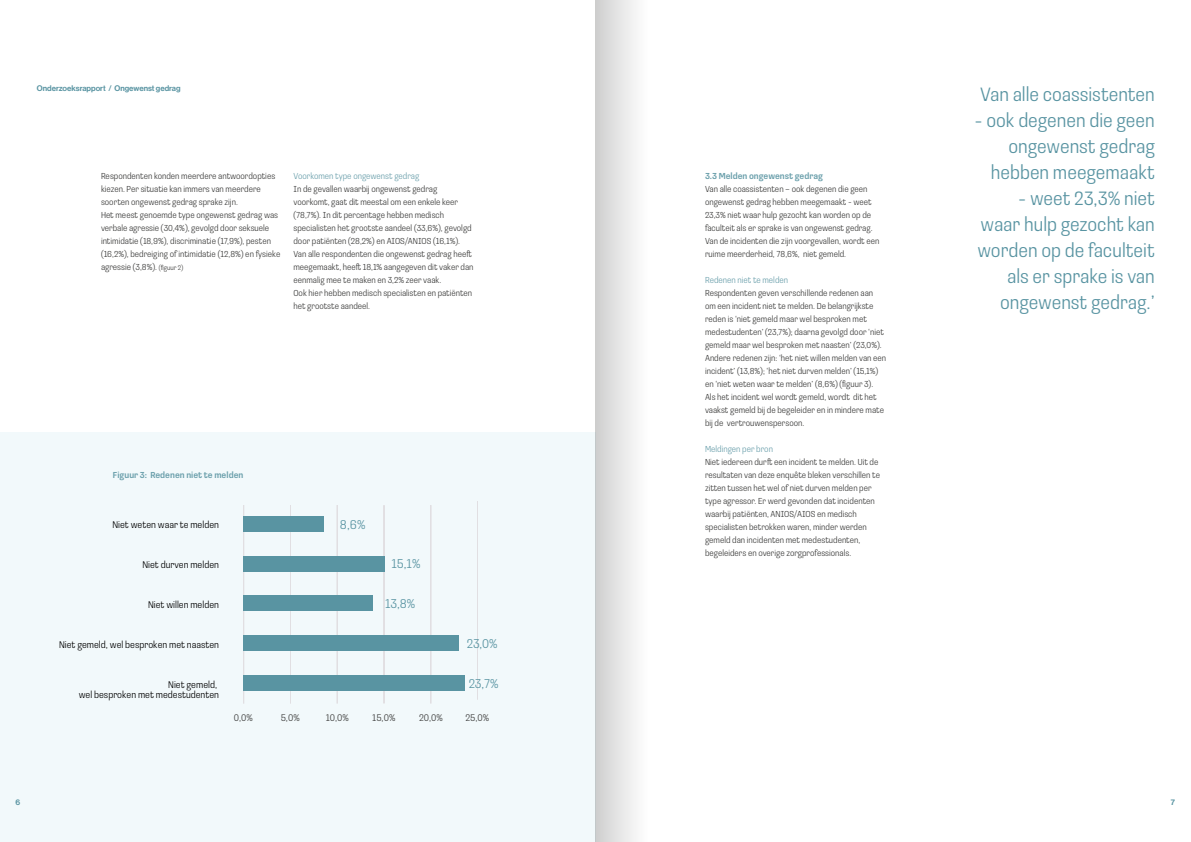
<style>
.page{position:relative;width:1191px;height:842px;background:#fff}
.page>*{position:absolute;margin:0;border:0;box-sizing:border-box;transform-origin:0 0}
.t1{font:300 20px/26px "Loos Condensed";color:#5994a2;text-align:right}
.t2{font:300 13.2px "Loos Condensed";color:#5994a2}
.t3{font:300 10px/10px "Loos Condensed";color:#000;text-align:right}
.t4{font:300 10px "Loos Condensed";color:#3c3c3b}
.t5{font:300 9px/13px "Loos Condensed";color:#3c3c3b}
.t6{font:300 9px "Loos Condensed";color:#6a9fab}
.t7{font:500 9px "Loos Condensed";color:#6a9fab}
.t8{font:8px "N Haas Grotesk DS Pro 65 Md";color:#5994a2}
.s1{font-size:7px}
</style>
<div class="page">
<div style="left:0;top:432px;width:595px;height:410px;background:#f2f9fb"></div>
<div style="left:243px;top:516px;width:81px;height:15px;background:#5994a2"></div>
<div style="left:243px;top:556px;width:142px;height:15px;background:#5994a2"></div>
<div style="left:243px;top:596px;width:130px;height:15px;background:#5994a2"></div>
<div style="left:243px;top:636px;width:216px;height:15px;background:#5994a2"></div>
<div style="left:243px;top:675px;width:222px;height:15px;background:#5994a2"></div>
<div style="left:595px;top:0;width:85px;height:842px;background:linear-gradient(to right,#d6d6d6,#fff)"></div>
<p class="t8" style="left:37px;top:84px;width:145px">Onderzoeksrapport / Ongewenst gedrag</p>
<p class="t5" style="left:101px;top:169px;width:181px">Respondenten konden meerdere antwoordopties kiezen. Per situatie kan immers van meerdere soorten ongewenst gedrag sprake zijn.<br>Het meest genoemde type ongewenst gedrag was verbale agressie (30,4%), gevolgd door seksuele intimidatie (18,9%), discriminatie (17,9%), pesten (16,2%), bedreiging of intimidatie (12,8%) en fysieke agressie (3,8%). <span class="s1">(figuur 2)</span></p>
<p class="t6" style="left:293px;top:170px;width:127px">Voorkomen type ongewenst gedrag</p>
<p class="t5" style="left:293px;top:182px;width:181px">In de gevallen waarbij ongewenst gedrag voorkomt, gaat dit meestal om een enkele keer (78,7%). In dit percentage hebben medisch specialisten het grootste aandeel (33,6%), gevolgd door patiënten (28,2%) en AIOS/ANIOS (16,1%).<br>Van alle respondenten die ongewenst gedrag heeft meegemaakt, heeft 18,1% aangegeven dit vaker dan eenmalig mee te maken en 3,2% zeer vaak.<br>Ook hier hebben medisch specialisten en patiënten het grootste aandeel.</p>
<p class="t7" style="left:113px;top:469px;width:132px">Figuur 3: Redenen niet te melden</p>
<p class="t3" style="left:112px;top:519px;width:108px">Niet weten waar te melden</p>
<p class="t3" style="left:142px;top:559px;width:78px">Niet durven melden</p>
<p class="t3" style="left:148px;top:599px;width:72px">Niet willen melden</p>
<p class="t3" style="left:59px;top:639px;width:161px">Niet gemeld, wel besproken met naasten</p>
<p class="t3" style="left:79px;top:679px;width:142px">Niet gemeld,<br>wel besproken met medestudenten</p>
<h2 class="t2" style="left:340px;top:516px;width:27px">8,6%</h2>
<h2 class="t2" style="left:391px;top:554px;width:30px">15,1%</h2>
<h2 class="t2" style="left:385px;top:594px;width:32px">13,8%</h2>
<h2 class="t2" style="left:467px;top:634px;width:32px">23,0%</h2>
<h2 class="t2" style="left:469px;top:674px;width:31px">23,7%</h2>
<p class="t4" style="left:234px;top:710px;width:21px">0,0%</p>
<p class="t4" style="left:281px;top:710px;width:20px">5,0%</p>
<p class="t4" style="left:326px;top:710px;width:25px">10,0%</p>
<p class="t4" style="left:372px;top:710px;width:25px">15,0%</p>
<p class="t4" style="left:419px;top:710px;width:25px">20,0%</p>
<p class="t4" style="left:465px;top:710px;width:25px">25,0%</p>
<p class="t7" style="left:705px;top:170px;width:119px">3.3 Melden ongewenst gedrag</p>
<p class="t5" style="left:705px;top:182px;width:176px">Van alle coassistenten – ook degenen die geen ongewenst gedrag hebben meegemaakt - weet 23,3% niet waar hulp gezocht kan worden op de faculteit als er sprake is van ongewenst gedrag.<br>Van de incidenten die zijn voorgevallen, wordt een ruime meerderheid, 78,6%, niet gemeld.</p>
<p class="t6" style="left:705px;top:274px;width:85px">Redenen niet te melden</p>
<p class="t5" style="left:705px;top:286px;width:183px">Respondenten geven verschillende redenen aan om een incident niet te melden. De belangrijkste reden is ‘niet gemeld maar wel besproken met medestudenten’ (23,7%); daarna gevolgd door ‘niet gemeld maar wel besproken met naasten’ (23,0%).<br>Andere redenen zijn: ‘het niet willen melden van een incident’ (13,8%); ‘het niet durven melden’ (15,1%) en ‘niet weten waar te melden’ (8,6%) (figuur 3).<br>Als het incident wel wordt gemeld, wordt dit het vaakst gemeld bij de begeleider en in mindere mate bij de vertrouwenspersoon.</p>
<p class="t6" style="left:705px;top:443px;width:69px">Meldingen per bron</p>
<p class="t5" style="left:705px;top:455px;width:176px">Niet iedereen durft een incident te melden. Uit de resultaten van deze enquête bleken verschillen te zitten tussen het wel of niet durven melden per type agressor. Er werd gevonden dat incidenten waarbij patiënten, ANIOS/AIOS en medisch specialisten betrokken waren, minder werden gemeld dan incidenten met medestudenten, begeleiders en overige zorgprofessionals.</p>
<h1 class="t1" style="left:980px;top:81px;width:176px">Van alle coassistenten</h1>
<h1 class="t1" style="left:974px;top:107px;width:182px">- ook degenen die geen ongewenst gedrag hebben meegemaakt</h1>
<h1 class="t1" style="left:977px;top:185px;width:179px">- weet 23,3% niet waar hulp gezocht kan worden op de faculteit als er sprake is van ongewenst gedrag.’</h1>
<p class="t8" style="left:15px;top:797px;width:6px">6</p>
<p class="t8" style="left:1170px;top:797px;width:6px">7</p>
</div>
